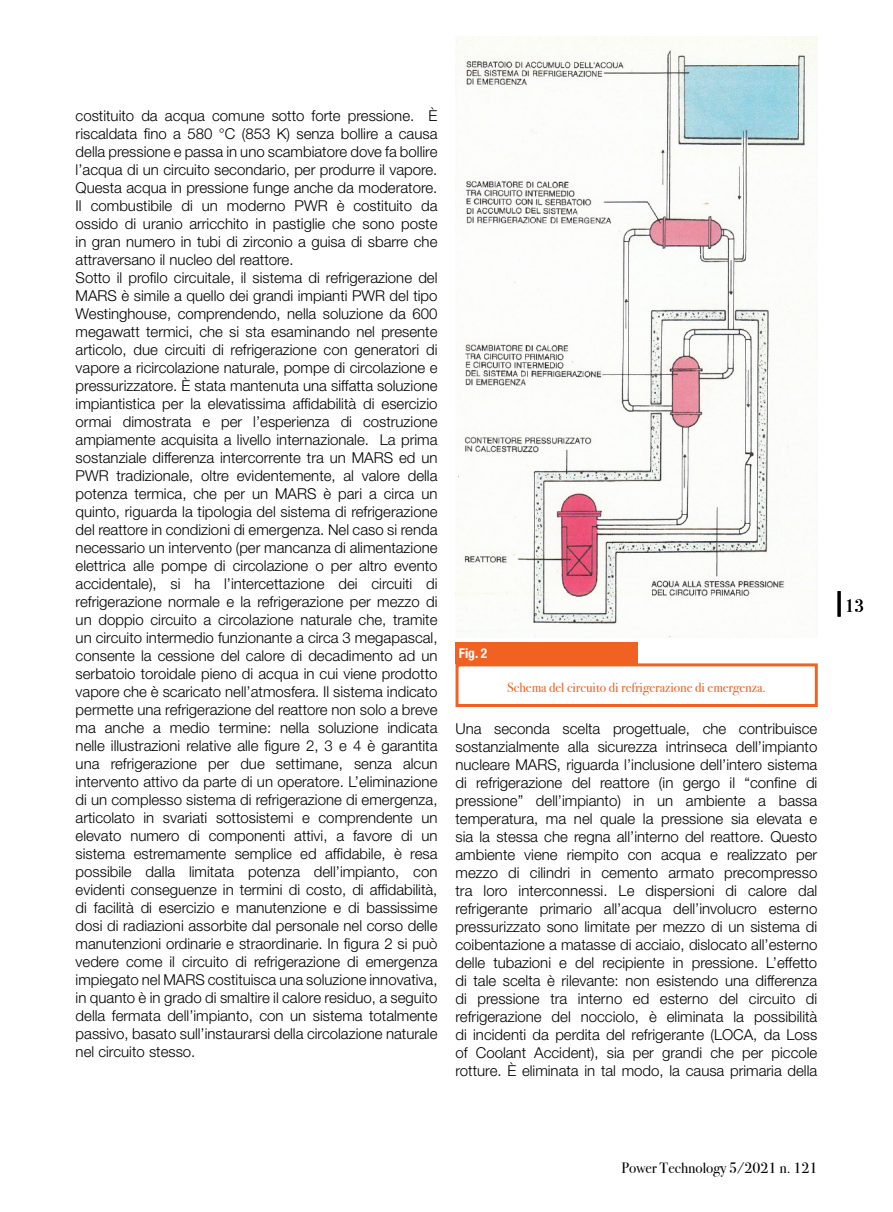
<style>
.page{position:relative;width:893px;height:1212px;background:#fff}
.page>*{position:absolute;margin:0;border:0;box-sizing:border-box;transform-origin:0 0}
.t1{font:18px "Bodoni Svty Two ITCTT";color:#000}
.t2{font:300 15px/18px "Helvetica Neue LT Std";color:#000}
.t3{font:15px "Bodoni Svty Two ITCTT";color:#000}
.t4{font:13.5px "Bodoni Svty Two ITCTT";color:#f16122}
.t5{font:700 condensed 13.5px "Helvetica Neue LT Std";color:#fff}
</style>
<div class="page">
<hr style="left:838px;top:591px;width:3px;height:26px;background:#000">
<div style="left:455px;top:663px;width:363px;height:44px;border:3px solid #f16122"></div>
<div style="left:455px;top:642px;width:183px;height:21px;background:#f16122"></div>
<img style="left:455px;top:36px;width:362px;height:602px">
<p class="t2" style="left:76px;top:107px;width:363px">costituito da acqua comune sotto forte pressione. È riscaldata fino a 580 °C (853 K) senza bollire a causa della pressione e passa in uno scambiatore dove fa bollire l’acqua di un circuito secondario, per produrre il vapore.<br>Questa acqua in pressione funge anche da moderatore.<br>Il combustibile di un moderno PWR è costituito da ossido di uranio arricchito in pastiglie che sono poste in gran numero in tubi di zirconio a guisa di sbarre che attraversano il nucleo del reattore.<br>Sotto il profilo circuitale, il sistema di refrigerazione del MARS è simile a quello dei grandi impianti PWR del tipo Westinghouse, comprendendo, nella soluzione da 600 megawatt termici, che si sta esaminando nel presente articolo, due circuiti di refrigerazione con generatori di vapore a ricircolazione naturale, pompe di circolazione e pressurizzatore. È stata mantenuta una siffatta soluzione impiantistica per la elevatissima affidabilità di esercizio ormai dimostrata e per l’esperienza di costruzione ampiamente acquisita a livello internazionale. La prima sostanziale differenza intercorrente tra un MARS ed un PWR tradizionale, oltre evidentemente, al valore della potenza termica, che per un MARS è pari a circa un quinto, riguarda la tipologia del sistema di refrigerazione del reattore in condizioni di emergenza. Nel caso si renda necessario un intervento (per mancanza di alimentazione elettrica alle pompe di circolazione o per altro evento accidentale), si ha l’intercettazione dei circuiti di refrigerazione normale e la refrigerazione per mezzo di un doppio circuito a circolazione naturale che, tramite un circuito intermedio funzionante a circa 3 megapascal, consente la cessione del calore di decadimento ad un serbatoio toroidale pieno di acqua in cui viene prodotto vapore che è scaricato nell’atmosfera. Il sistema indicato permette una refrigerazione del reattore non solo a breve ma anche a medio termine: nella soluzione indicata nelle illustrazioni relative alle figure 2, 3 e 4 è garantita una refrigerazione per due settimane, senza alcun intervento attivo da parte di un operatore. L’eliminazione di un complesso sistema di refrigerazione di emergenza, articolato in svariati sottosistemi e comprendente un elevato numero di componenti attivi, a favore di un sistema estremamente semplice ed affidabile, è resa possibile dalla limitata potenza dell’impianto, con evidenti conseguenze in termini di costo, di affidabilità, di facilità di esercizio e manutenzione e di bassissime dosi di radiazioni assorbite dal personale nel corso delle manutenzioni ordinarie e straordinarie. In figura 2 si può vedere come il circuito di refrigerazione di emergenza impiegato nel MARS costituisca una soluzione innovativa, in quanto è in grado di smaltire il calore residuo, a seguito della fermata dell’impianto, con un sistema totalmente passivo, basato sull’instaurarsi della circolazione naturale nel circuito stesso.</p>
<p class="t5" style="left:459px;top:645px;width:30px">Fig. 2</p>
<p class="t4" style="left:507px;top:679px;width:260px">Schema del circuito di refrigerazione di emergenza.</p>
<p class="t2" style="left:455px;top:719px;width:363px;text-align:justify">Una seconda scelta progettuale, che contribuisce sostanzialmente alla sicurezza intrinseca dell’impianto nucleare MARS, riguarda l’inclusione dell’intero sistema di refrigerazione del reattore (in gergo il “confine di pressione” dell’impianto) in un ambiente a bassa temperatura, ma nel quale la pressione sia elevata e sia la stessa che regna all’interno del reattore. Questo ambiente viene riempito con acqua e realizzato per mezzo di cilindri in cemento armato precompresso tra loro interconnessi. Le dispersioni di calore dal refrigerante primario all’acqua dell’involucro esterno pressurizzato sono limitate per mezzo di un sistema di coibentazione a matasse di acciaio, dislocato all’esterno delle tubazioni e del recipiente in pressione. L’effetto di tale scelta è rilevante: non esistendo una differenza di pressione tra interno ed esterno del circuito di refrigerazione del nocciolo, è eliminata la possibilità di incidenti da perdita del refrigerante (LOCA, da Loss of Coolant Accident), sia per grandi che per piccole rotture. È eliminata in tal modo, la causa primaria della</p>
<p class="t1" style="left:845px;top:595px;width:21px">13</p>
<p class="t3" style="left:622px;top:1159px;width:197px">Power Technology 5/2021 n. 121</p>
</div>
